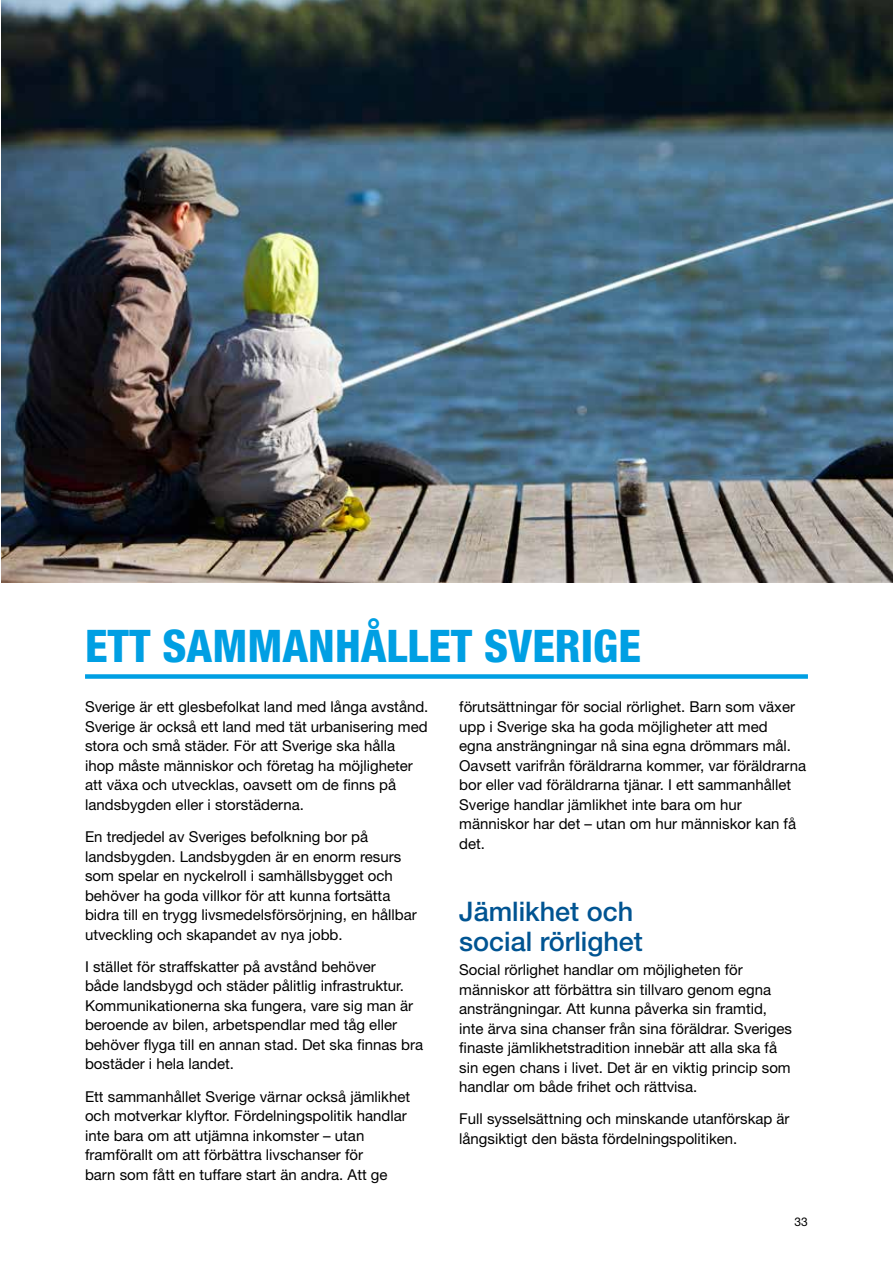
<style>
.page{position:relative;width:893px;height:1263px;background:#fff}
.page>*{position:absolute;margin:0;border:0;box-sizing:border-box;transform-origin:0 0}
.t1{font:800 condensed 45px "Helvetica Neue LT Std";color:#009fe3}
.t2{font:500 27px/30px "Helvetica Neue LT Std";color:#005492}
.t3{font:15px/19.5px "Helvetica Neue LT Std";color:#000}
.t4{font:12px "Helvetica Neue LT Std";color:#000}
</style>
<div class="page">
<div style="left:85px;top:674px;width:723px;height:5px;background:#009fe3"></div>
<img style="left:1px;top:0;width:892px;height:583px">
<h1 class="t1" style="left:85px;top:618px;width:557px">ETT SAMMANHÅLLET SVERIGE</h1>
<p class="t3" style="left:85px;top:697px;width:345px">Sverige är ett glesbefolkat land med långa avstånd.<br>Sverige är också ett land med tät urbanisering med stora och små städer. För att Sverige ska hålla<br>ihop måste människor och företag ha möjligheter att växa och utvecklas, oavsett om de finns på landsbygden eller i storstäderna.</p>
<p class="t3" style="left:85px;top:827px;width:333px">En tredjedel av Sveriges befolkning bor på landsbygden. Landsbygden är en enorm resurs som spelar en nyckelroll i samhällsbygget och behöver ha goda villkor för att kunna fortsätta bidra till en trygg livsmedelsförsörjning, en hållbar utveckling och skapandet av nya jobb.</p>
<p class="t3" style="left:85px;top:957px;width:340px">I stället för straffskatter på avstånd behöver<br>både landsbygd och städer pålitlig infrastruktur.<br>Kommunikationerna ska fungera, vare sig man är beroende av bilen, arbetspendlar med tåg eller behöver flyga till en annan stad. Det ska finnas bra bostäder i hela landet.</p>
<p class="t3" style="left:85px;top:1086px;width:327px">Ett sammanhållet Sverige värnar också jämlikhet och motverkar klyftor. Fördelningspolitik handlar inte bara om att utjämna inkomster – utan framförallt om att förbättra livschanser för<br>barn som fått en tuffare start än andra. Att ge</p>
<p class="t3" style="left:459px;top:697px;width:348px">förutsättningar för social rörlighet. Barn som växer upp i Sverige ska ha goda möjligheter att med<br>egna ansträngningar nå sina egna drömmars mål.<br>Oavsett varifrån föräldrarna kommer, var föräldrarna bor eller vad föräldrarna tjänar. I ett sammanhållet Sverige handlar jämlikhet inte bara om hur människor har det – utan om hur människor kan få det.</p>
<h2 class="t2" style="left:459px;top:896px;width:185px">Jämlikhet och social rörlighet</h2>
<p class="t3" style="left:459px;top:960px;width:334px">Social rörlighet handlar om möjligheten för människor att förbättra sin tillvaro genom egna ansträngningar. Att kunna påverka sin framtid, inte ärva sina chanser från sina föräldrar. Sveriges finaste jämlikhetstradition innebär att alla ska få sin egen chans i livet. Det är en viktig princip som handlar om både frihet och rättvisa.</p>
<p class="t3" style="left:459px;top:1109px;width:332px">Full sysselsättning och minskande utanförskap är långsiktigt den bästa fördelningspolitiken.</p>
<p class="t4" style="left:795px;top:1214px;width:15px">33</p>
</div>
